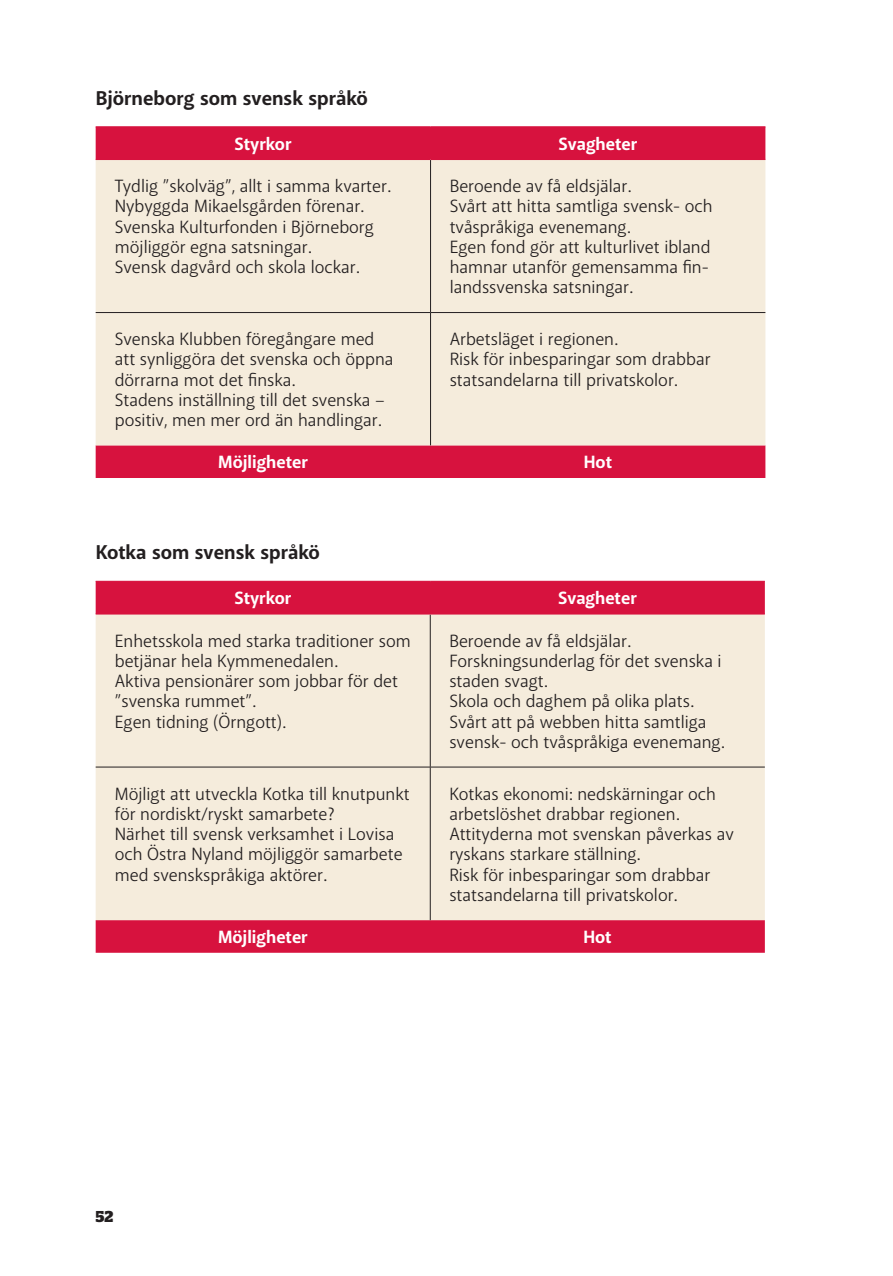
<style>
.page{position:relative;width:893px;height:1276px;background:#fff}
.page>*{position:absolute;margin:0;border:0;box-sizing:border-box;transform-origin:0 0}
.Graf_rub___hela_bold{font:700 20.25px "Akagi";color:#231f20}
.tabell{font:18px/20.2px "Akagi";color:#231f20}
.tabell-2{font:700 18px "Akagi";color:#fff}
.t1{font:700 15.75px "Stag";color:#231f20}
</style>
<div class="page">
<div style="left:96px;top:127px;width:669px;height:351px;background:#d7123e"></div>
<div style="left:96px;top:160px;width:669px;height:285px;background:#f5ecdc"></div>
<hr style="left:430px;top:160px;width:1px;height:152px;background:#231f20">
<hr style="left:96px;top:312px;width:335px;height:1px;background:#231f20">
<hr style="left:431px;top:312px;width:334px;height:1px;background:#231f20">
<hr style="left:430px;top:313px;width:1px;height:132px;background:#231f20">
<hr style="left:96px;top:126px;width:335px;height:1px;background:#d7123e">
<hr style="left:96px;top:159px;width:335px;height:1px;background:#d7123e">
<hr style="left:431px;top:126px;width:334px;height:1px;background:#d7123e">
<hr style="left:431px;top:159px;width:334px;height:1px;background:#d7123e">
<div style="left:96px;top:582px;width:669px;height:370px;background:#d7123e"></div>
<div style="left:96px;top:614px;width:669px;height:306px;background:#f5ecdc"></div>
<hr style="left:430px;top:614px;width:1px;height:153px;background:#231f20">
<hr style="left:96px;top:766px;width:334px;height:1px;background:#231f20">
<hr style="left:430px;top:766px;width:335px;height:1px;background:#231f20">
<hr style="left:430px;top:767px;width:1px;height:153px;background:#231f20">
<hr style="left:96px;top:581px;width:334px;height:1px;background:#d7123e">
<hr style="left:96px;top:613px;width:334px;height:1px;background:#d7123e">
<hr style="left:430px;top:581px;width:335px;height:1px;background:#d7123e">
<hr style="left:430px;top:613px;width:335px;height:1px;background:#d7123e">
<p class="Graf_rub___hela_bold" style="left:96px;top:85px;width:274px">Björneborg som svensk språkö</p>
<p class="tabell-2" style="left:235px;top:133px;width:59px">Styrkor</p>
<p class="tabell-2" style="left:559px;top:133px;width:80px">Svagheter</p>
<p class="tabell" style="left:115px;top:176px;width:278px">Tydlig ”skolväg”, allt i samma kvarter.</p>
<p class="tabell" style="left:115px;top:196px;width:251px">Nybyggda Mikaelsgården förenar.</p>
<p class="tabell" style="left:115px;top:216px;width:261px">Svenska Kulturfonden i Björneborg möjliggör egna satsningar.</p>
<p class="tabell" style="left:115px;top:257px;width:246px">Svensk dagvård och skola lockar.</p>
<p class="tabell" style="left:450px;top:176px;width:183px">Beroende av få eldsjälar.</p>
<p class="tabell" style="left:450px;top:196px;width:264px">Svårt att hitta samtliga svensk- och tvåspråkiga evenemang.</p>
<p class="tabell" style="left:450px;top:236px;width:262px;text-align:justify">Egen fond gör att kulturlivet ibland hamnar utanför gemensamma fin&shy;landssvenska satsningar.</p>
<p class="tabell" style="left:115px;top:329px;width:280px">Svenska Klubben föregångare med att synliggöra det svenska och öppna dörrarna mot det finska.</p>
<p class="tabell" style="left:115px;top:389px;width:271px">Stadens inställning till det svenska – positiv, men mer ord än handlingar.</p>
<p class="tabell" style="left:450px;top:329px;width:170px">Arbetsläget i regionen.</p>
<p class="tabell" style="left:450px;top:349px;width:262px">Risk för inbesparingar som drabbar statsandelarna till privatskolor.</p>
<p class="tabell-2" style="left:218px;top:451px;width:91px">Möjligheter</p>
<p class="tabell-2" style="left:584px;top:451px;width:30px">Hot</p>
<p class="Graf_rub___hela_bold" style="left:96px;top:540px;width:226px">Kotka som svensk språkö</p>
<p class="tabell-2" style="left:234px;top:587px;width:59px">Styrkor</p>
<p class="tabell-2" style="left:558px;top:587px;width:80px">Svagheter</p>
<p class="tabell" style="left:115px;top:630px;width:297px">Enhetsskola med starka traditioner som betjänar hela Kymmenedalen.</p>
<p class="tabell" style="left:115px;top:671px;width:285px">Aktiva pensionärer som jobbar för det ”svenska rummet”.</p>
<p class="tabell" style="left:115px;top:711px;width:173px">Egen tidning (Örngott).</p>
<p class="tabell" style="left:449px;top:630px;width:183px">Beroende av få eldsjälar.</p>
<p class="tabell" style="left:449px;top:650px;width:274px">Forskningsunderlag för det svenska i staden svagt.</p>
<p class="tabell" style="left:449px;top:691px;width:246px">Skola och daghem på olika plats.</p>
<p class="tabell" style="left:449px;top:711px;width:277px">Svårt att på webben hitta samtliga svensk- och tvåspråkiga evenemang.</p>
<p class="tabell" style="left:115px;top:783px;width:296px">Möjligt att utveckla Kotka till knutpunkt för nordiskt/ryskt samarbete?</p>
<p class="tabell" style="left:115px;top:824px;width:289px">Närhet till svensk verksamhet i Lovisa och Östra Nyland möjliggör samarbete med svenskspråkiga aktörer.</p>
<p class="tabell" style="left:449px;top:783px;width:268px">Kotkas ekonomi: nedskärningar och arbetslöshet drabbar regionen.</p>
<p class="tabell" style="left:449px;top:824px;width:286px">Attityderna mot svenskan påverkas av ryskans starkare ställning.</p>
<p class="tabell" style="left:449px;top:864px;width:262px">Risk för inbesparingar som drabbar statsandelarna till privatskolor.</p>
<p class="t1" style="left:96px;top:1207px;width:19px">52</p>
<p class="tabell-2" style="left:218px;top:926px;width:91px">Möjligheter</p>
<p class="tabell-2" style="left:583px;top:926px;width:30px">Hot</p>
</div>
